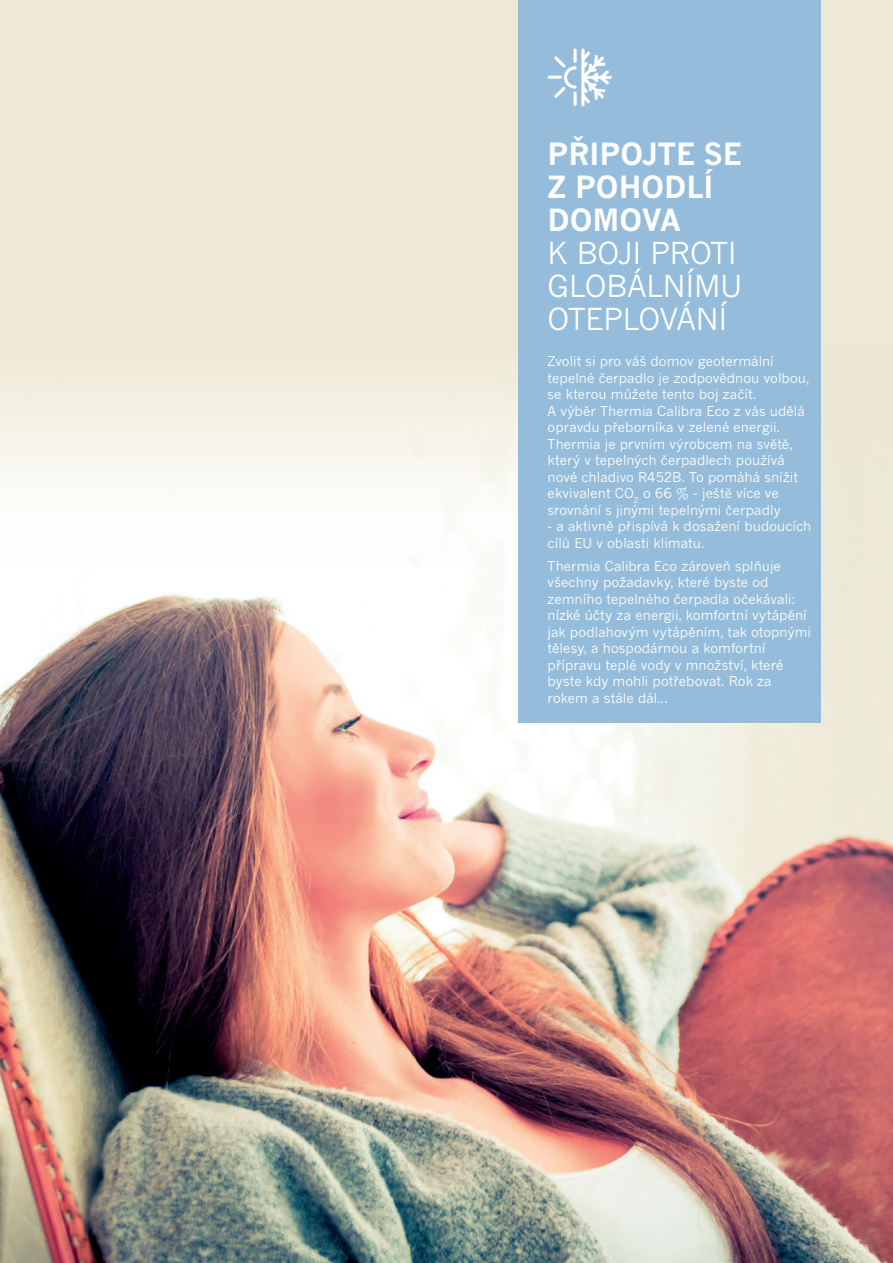
<style>
.page{position:relative;width:893px;height:1263px;background:#fff}
.page>*{position:absolute;margin:0;border:0;box-sizing:border-box;transform-origin:0 0}
.Overskrift{font:30px/33px "News Gothic MT Pro";color:#fff}
.Overskrift-2{font:700 30px/33px "News Gothic MT Pro";color:#fff}
.Brød_Hvid{font:13.5px/16.5px "News Gothic MT Pro";letter-spacing:.005em;color:#fff}
</style>
<div class="page">
<img style="left:0;top:565px;width:893px;height:698px">
<svg style="left:0;top:0;width:893px;height:565px;fill:#eee9d5"></svg>
<div style="left:519px;top:0;width:302px;height:723px;background:#95bddb"></div>
<hr style="left:548px;top:76px;width:14px;height:3px;background:#fff;border-radius:2px">
<svg style="left:554px;top:49px;width:58px;height:57px"></svg>
<svg style="left:573px;top:92px;width:4px;height:14px"></svg>
<p class="Overskrift-2" style="left:548px;top:137px;width:196px">PŘIPOJTE SE<br>Z POHODLÍ<br>DOMOVA</p>
<p class="Overskrift" style="left:548px;top:236px;width:196px">K BOJI PROTI<br>GLOBÁLNÍMU<br>OTEPLOVÁNÍ</p>
<p class="Brød_Hvid" style="left:548px;top:353px;width:263px">Zvolit si pro váš domov geotermální tepelné čerpadlo je zodpovědnou volbou, se kterou můžete tento boj začít.<br>A výběr Thermia Calibra Eco z vás udělá opravdu přeborníka v zelené energii.<br>Thermia je prvním výrobcem na světě, který v tepelných čerpadlech používá nové chladivo R452B. To pomáhá snížit ekvivalent CO<sub>2</sub> o 66 % - ještě více ve srovnání s jinými tepelnými čerpadly</p>
<p class="Brød_Hvid" style="left:548px;top:518px;width:265px">- a aktivně přispívá k dosažení budoucích cílů EU v oblasti klimatu.</p>
<p class="Brød_Hvid" style="left:548px;top:557px;width:265px">Thermia Calibra Eco zároveň splňuje všechny požadavky, které byste od zemního tepelného čerpadla očekávali: nízké účty za energii, komfortní vytápění jak podlahovým vytápěním, tak otopnými tělesy, a hospodárnou a komfortní přípravu teplé vody v množství, které byste kdy mohli potřebovat. Rok za rokem a stále dál...</p>
</div>
